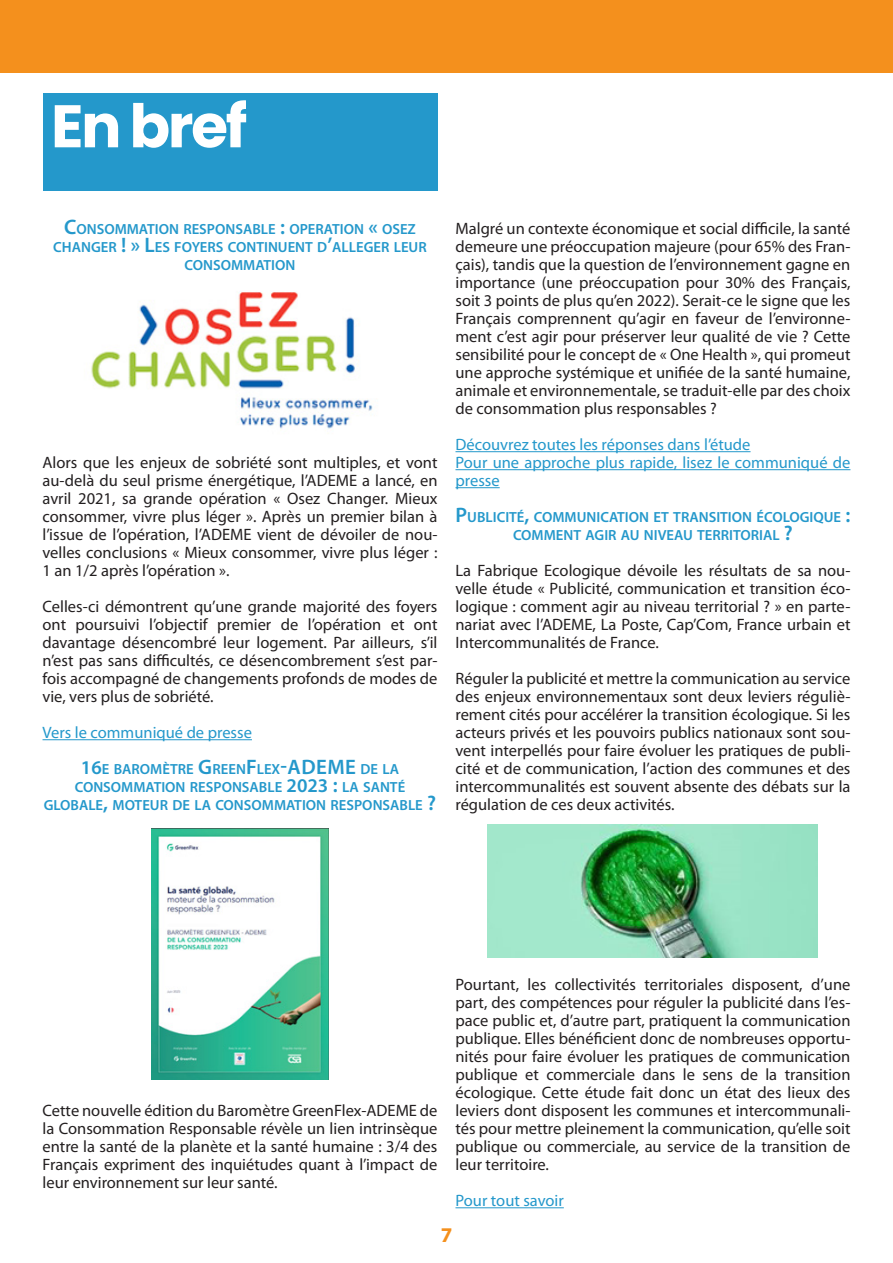
<style>
.page{position:relative;width:893px;height:1263px;background:#fff}
.page>*{position:absolute;margin:0;border:0;box-sizing:border-box;transform-origin:0 0}
.t1{font:700 60px "Poppins";letter-spacing:-.04em;color:#fff}
.t2{font:700 21px "Myriad Pro";color:#f4901d}
.t3{font:16.5px/18px "Myriad Pro";color:#231f20;text-align:justify}
.t4{font:16.5px/18px "Myriad Pro";color:#2498cb}
.t5{font:600 14.7px/18px "Myriad Pro";color:#2498cb;text-align:center}
.s1{font-size:21px}
.s2{font-size:19.5px}
</style>
<div class="page">
<div style="left:0;top:0;width:893px;height:72px;background:#f4901d"></div>
<hr style="left:43px;top:739px;width:209px;height:1px;background:#2498cb">
<hr style="left:455px;top:451px;width:295px;height:1px;background:#2498cb">
<hr style="left:455px;top:469px;width:395px;height:1px;background:#2498cb">
<hr style="left:455px;top:487px;width:45px;height:1px;background:#2498cb">
<hr style="left:455px;top:1207px;width:109px;height:1px;background:#2498cb">
<div style="left:43px;top:94px;width:394px;height:97px;background:#2498cb"></div>
<img style="left:91px;top:292px;width:282px;height:137px">
<img style="left:151px;top:829px;width:178px;height:250px">
<img style="left:488px;top:825px;width:330px;height:132px">
<p class="t1" style="left:51px;top:91px;width:198px">En bref</p>
<p class="t5" style="left:53px;top:220px;width:375px"><span class="s1">C</span>ONSOMMATION RESPONSABLE <span class="s1">:</span> OPERATION <span class="s1">«</span> OSEZ<br>CHANGER <span class="s1">! » L</span>ES FOYERS CONTINUENT D<span class="s1">’</span>ALLEGER LEUR<br>CONSOMMATION</p>
<p class="t3" style="left:43px;top:453px;width:396px">Alors que les enjeux de sobriété sont multiples, et vont au-delà du seul prisme énergétique, l’ADEME a lancé, en avril 2021, sa grande opération « Osez Changer. Mieux consommer, vivre plus léger ». Après un premier bilan à l’issue de l’opération, l’ADEME vient de dévoiler de nou&shy;velles conclusions « Mieux consommer, vivre plus léger :<br>1 an 1/2 après l’opération ».</p>
<p class="t3" style="left:43px;top:597px;width:396px">Celles-ci démontrent qu’une grande majorité des foyers ont poursuivi l’objectif premier de l’opération et ont davantage désencombré leur logement. Par ailleurs, s’il n’est pas sans difficultés, ce désencombrement s’est par&shy;fois accompagné de changements profonds de modes de vie, vers plus de sobriété.</p>
<p class="t4" style="left:43px;top:723px;width:211px">Vers le communiqué de presse</p>
<p class="t5" style="left:44px;top:760px;width:394px"><span class="s2">16</span>E BAROMÈTRE <span class="s1">G</span>REEN<span class="s1">F</span>LEX<span class="s1">-ADEME</span> DE LA<br>CONSOMMATION RESPONSABLE <span class="s2">2023</span> <span class="s1">:</span> LA SANTÉ<br>GLOBALE<span class="s1">,</span> MOTEUR DE LA CONSOMMATION RESPONSABLE <span class="s1">?</span></p>
<p class="t3" style="left:455px;top:219px;width:396px">Malgré un contexte économique et social difficile, la santé demeure une préoccupation majeure (pour 65% des Fran&shy;çais), tandis que la question de l’environnement gagne en importance (une préoccupation pour 30% des Français, soit 3 points de plus qu’en 2022). Serait-ce le signe que les Français comprennent qu’agir en faveur de l’environne&shy;ment c’est agir pour préserver leur qualité de vie ? Cette sensibilité pour le concept de « One Health », qui promeut une approche systémique et unifiée de la santé humaine, animale et environnementale, se traduit-elle par des choix de consommation plus responsables ?</p>
<p class="t4" style="left:455px;top:435px;width:297px">Découvrez toutes les réponses dans l’étude</p>
<p class="t4" style="left:455px;top:453px;width:396px">Pour une approche plus rapide, lisez le communiqué de presse</p>
<p class="t5" style="left:456px;top:508px;width:396px"><span class="s1">P</span>UBLICITÉ<span class="s1">,</span> COMMUNICATION ET TRANSITION ÉCOLOGIQUE <span class="s1">:<br></span>COMMENT AGIR AU NIVEAU TERRITORIAL <span class="s1">?</span></p>
<p class="t3" style="left:455px;top:561px;width:396px">La Fabrique Ecologique dévoile les résultats de sa nou&shy;velle étude « Publicité, communication et transition éco&shy;logique : comment agir au niveau territorial ? » en parte&shy;nariat avec l’ADEME, La Poste, Cap’Com, France urbain et Intercommunalités de France.</p>
<p class="t3" style="left:455px;top:669px;width:396px">Réguler la publicité et mettre la communication au service des enjeux environnementaux sont deux leviers réguliè&shy;rement cités pour accélérer la transition écologique. Si les acteurs privés et les pouvoirs publics nationaux sont sou&shy;vent interpellés pour faire évoluer les pratiques de publi&shy;cité et de communication, l’action des communes et des intercommunalités est souvent absente des débats sur la régulation de ces deux activités.</p>
<p class="t3" style="left:43px;top:1101px;width:396px">Cette nouvelle édition du Baromètre GreenFlex-ADEME de la Consommation Responsable révèle un lien intrinsèque entre la santé de la planète et la santé humaine : 3/4 des Français expriment des inquiétudes quant à l’impact de leur environnement sur leur santé.</p>
<p class="t3" style="left:455px;top:975px;width:396px">Pourtant, les collectivités territoriales disposent, d’une part, des compétences pour réguler la publicité dans l’es&shy;pace public et, d’autre part, pratiquent la communication publique. Elles bénéficient donc de nombreuses opportu&shy;nités pour faire évoluer les pratiques de communication publique et commerciale dans le sens de la transition écologique. Cette étude fait donc un état des lieux des leviers dont disposent les communes et intercommunali&shy;tés pour mettre pleinement la communication, qu’elle soit publique ou commerciale, au service de la transition de leur territoire.</p>
<p class="t4" style="left:455px;top:1191px;width:110px">Pour tout savoir</p>
<p class="t2" style="left:441px;top:1221px;width:13px">7</p>
</div>
